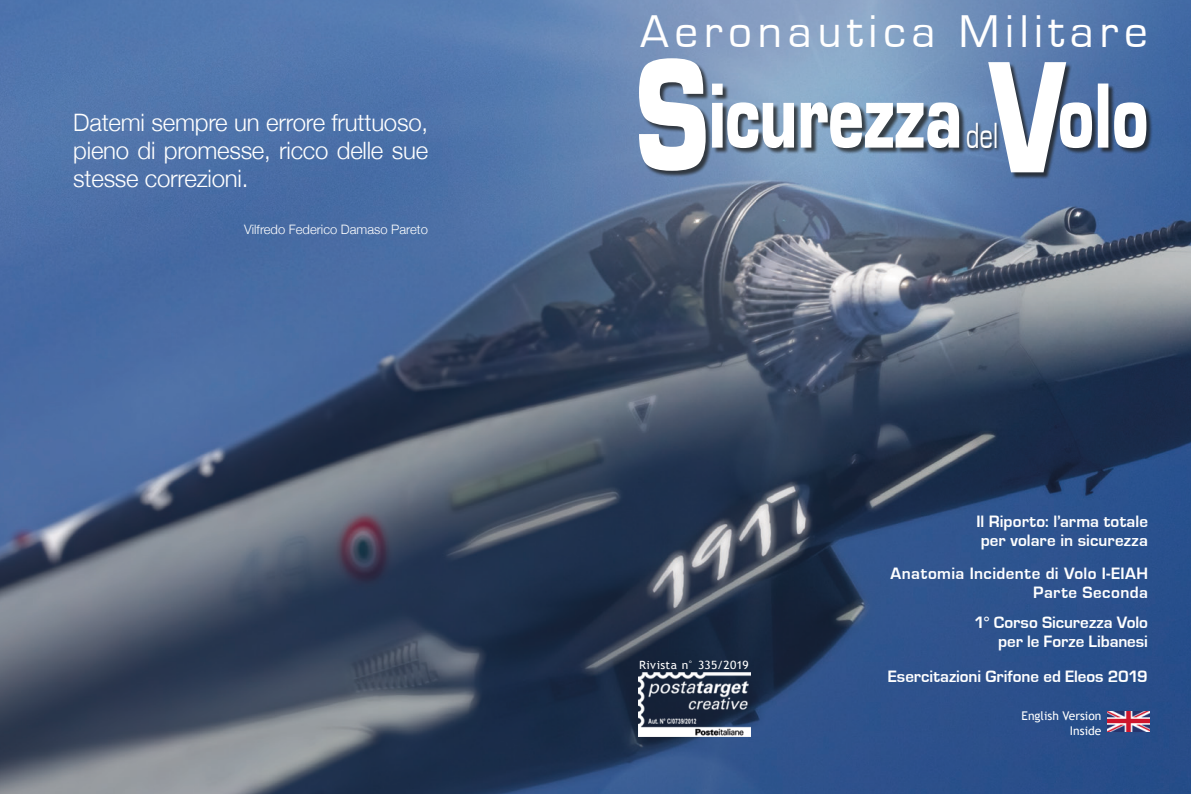
<style>
.page{position:relative;width:1191px;height:794px;background:#fff}
.page>*{position:absolute;margin:0;border:0;box-sizing:border-box;transform-origin:0 0}
.t1{font:700 85.4px "Eurostile";color:#fff;scale:.72 1}
.t2{font:47.2px "Eurostile";letter-spacing:.12em;color:#fff}
.t3{font:37.5px "Eurostile";color:#fff;scale:.72 1}
.t4{font:300 24px/28px "Helvetica Neue";letter-spacing:-.01em;color:#fff}
.t5{font:700 17px/19px "Eurostile";letter-spacing:.005em;color:#fff}
.t6{font:700 17px/19px "Eurostile";letter-spacing:.025em;color:#fff;text-align:right}
.t7{font:300 13px "Helvetica Neue";color:#fff}
.t8{font:12px/14.4px "Trebuchet MS";color:#fff;text-align:right}
.t9{font:11.4px "Trebuchet MS";letter-spacing:.025em;color:#fff;scale:1.05 1}
.s1{font-size:146.9px}
</style>
<div class="page">
<img style="left:0;top:0;width:1191px;height:794px">
<img style="left:638px;top:672px;width:112px;height:64px">
<img style="left:1107px;top:711px;width:42px;height:21px">
<div style="left:639px;top:59px;width:73px;height:118px;background:#1d1d1b;opacity:.75"></div>
<div style="left:713px;top:85px;width:253px;height:70px;background:#1d1d1b;opacity:.75"></div>
<div style="left:965px;top:122px;width:36px;height:30px;background:#1d1d1b;opacity:.85"></div>
<div style="left:989px;top:63px;width:84px;height:116px;background:#1d1d1b;opacity:.75"></div>
<div style="left:1060px;top:84px;width:93px;height:71px;background:#1d1d1b;opacity:.75"></div>
<p class="t4" style="left:73px;top:107px;width:356px">Datemi sempre un errore fruttuoso, pieno di promesse, ricco delle sue</p>
<p class="t4" style="left:73px;top:163px;width:177px">stesse correzioni.</p>
<p class="t7" style="left:244px;top:219px;width:185px">Vilfredo Federico Damaso Pareto</p>
<p class="t2" style="left:640px;top:6px;width:509px">Aeronautica Militare</p>
<p class="t1" style="left:635px;top:63px;width:714px"><span class="s1">S</span>icurezza <span class="s1">V</span>olo</p>
<p class="t3" style="left:966px;top:115px;width:46px">del</p>
<p class="t5" style="left:976px;top:512px;width:173px">Il Riporto: l’arma totale per volare in sicurezza</p>
<p class="t6" style="left:890px;top:564px;width:259px">Anatomia Incidente di Volo I-EIAH<br>Parte Seconda</p>
<p class="t9" style="left:639px;top:658px;width:106px">Rivista n° 335/2019</p>
<p class="t5" style="left:974px;top:613px;width:175px;text-align:right">1° Corso Sicurezza Volo per le Forze Libanesi</p>
<p class="t5" style="left:887px;top:666px;width:262px">Esercitazioni Grifone ed Eleos 2019</p>
<p class="t8" style="left:1021px;top:709px;width:81px">English Version<br>Inside</p>
</div>
